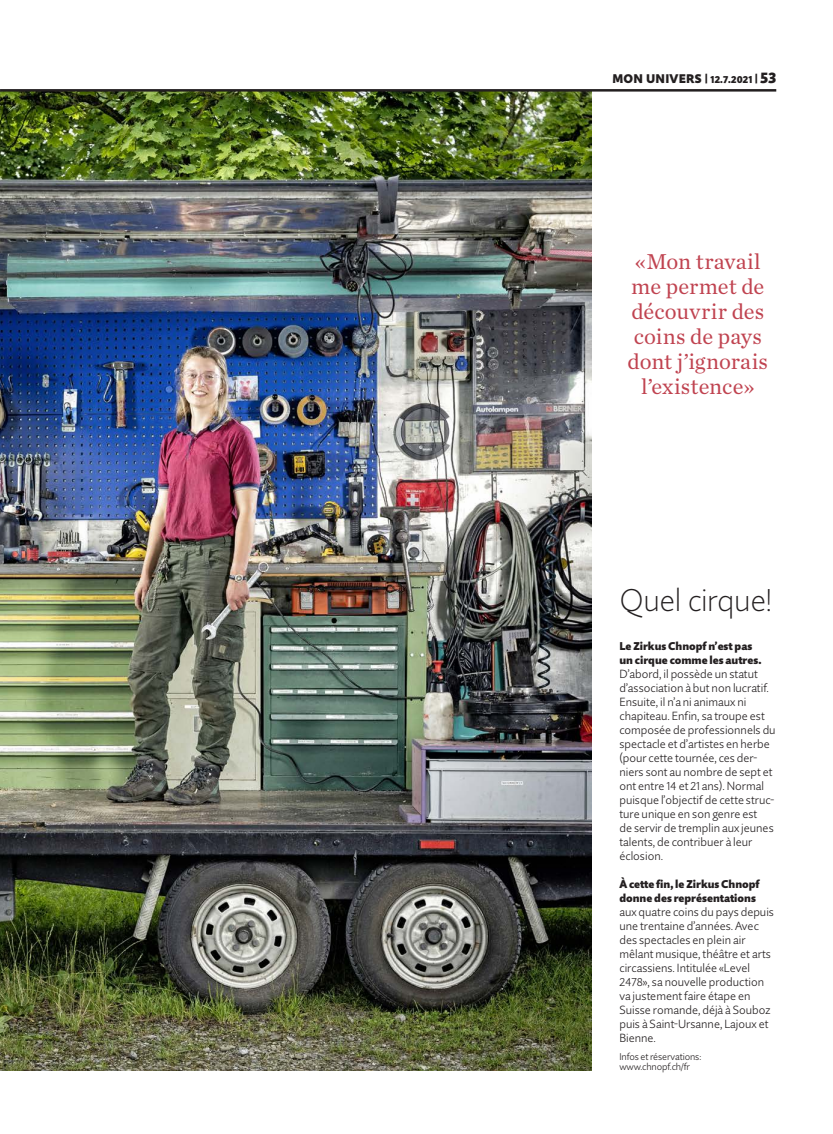
<style>
.page{position:relative;width:833px;height:1134px;background:#fff}
.page>*{position:absolute;margin:0;border:0;box-sizing:border-box;transform-origin:0 0}
._191_TI_25_mager_QS{font:200 31.25px "Quire Sans Pro";letter-spacing:-.01em;color:#231f20}
._293b_Quote_Klein_15{font:22.5px/25px "Chronicle Text G1";letter-spacing:.005em;color:#c04350;text-align:center}
._300_Rubrik_Ausgabe{font:900 12.5px "Quire Sans Pro";letter-spacing:.015em;color:#231f20}
._252_LT_stumpf_QS_x0{font:300 11.75px/14px "Quire Sans Pro";color:#231f20}
._252_LT_stumpf_QS_x0-2{font:900 11.25px/14px "Quire Sans Pro";color:#231f20}
._300_Rubrik_Ausgabe-2{font:900 10px "Quire Sans Pro";letter-spacing:.015em;color:#231f20}
._330_Fussnote_QS_x13{font:300 9.75px/10px "Quire Sans Pro";letter-spacing:-.01em;color:#231f20}
.s1{font-size:10.75px}
.s2{font-size:15px}
.s3{font-size:11.5px}
</style>
<div class="page">
<img style="left:0;top:92px;width:591px;height:978px">
<hr style="left:0;top:89px;width:776px;height:3px;background:#231f20">
<p class="_300_Rubrik_Ausgabe" style="left:612px;top:71px;width:91px">MON UNIVERS</p>
<p class="_300_Rubrik_Ausgabe-2" style="left:705px;top:73px;width:73px"><span class="s1">|</span> 12.7.2021 <span class="s1">|</span> <span class="s2">53</span></p>
<p class="_293b_Quote_Klein_15" style="left:627px;top:248px;width:142px">«Mon travail me permet de découvrir des coins de pays dont j’ignorais l’existence»</p>
<p class="_191_TI_25_mager_QS" style="left:619px;top:581px;width:154px">Quel cirque!</p>
<p class="_252_LT_stumpf_QS_x0-2" style="left:619px;top:639px;width:143px">Le Zirkus Chnopf n’est pas un cirque comme les autres.</p>
<p class="_252_LT_stumpf_QS_x0" style="left:619px;top:667px;width:158px">D’abord, il possède un statut d’association à but non lucratif.<br>Ensuite, il n’a ni animaux ni chapiteau. Enfin, sa troupe est composée de professionnels du spectacle et d’artistes en herbe (pour cette tournée, ces der&shy;niers sont au nombre de sept et ont entre <span class="s3">14</span> et <span class="s3">21</span> ans). Normal puisque l’objectif de cette struc&shy;ture unique en son genre est<br>de servir de tremplin aux jeunes talents, de contribuer à leur éclosion.</p>
<p class="_252_LT_stumpf_QS_x0-2" style="left:619px;top:877px;width:142px">À cette fin, le Zirkus Chnopf donne des représentations</p>
<p class="_252_LT_stumpf_QS_x0" style="left:619px;top:905px;width:156px">aux quatre coins du pays depuis une trentaine d’années. Avec des spectacles en plein air mêlant musique, théâtre et arts circassiens. Intitulée «Level<br><span class="s3">2478</span>», sa nouvelle production va justement faire étape en<br>Suisse romande, déjà à Souboz puis à Saint-Ursanne, Lajoux et<br>Bienne.</p>
<p class="_330_Fussnote_QS_x13" style="left:619px;top:1051px;width:83px">Infos et réservations: www.chnopf.ch/fr</p>
</div>
